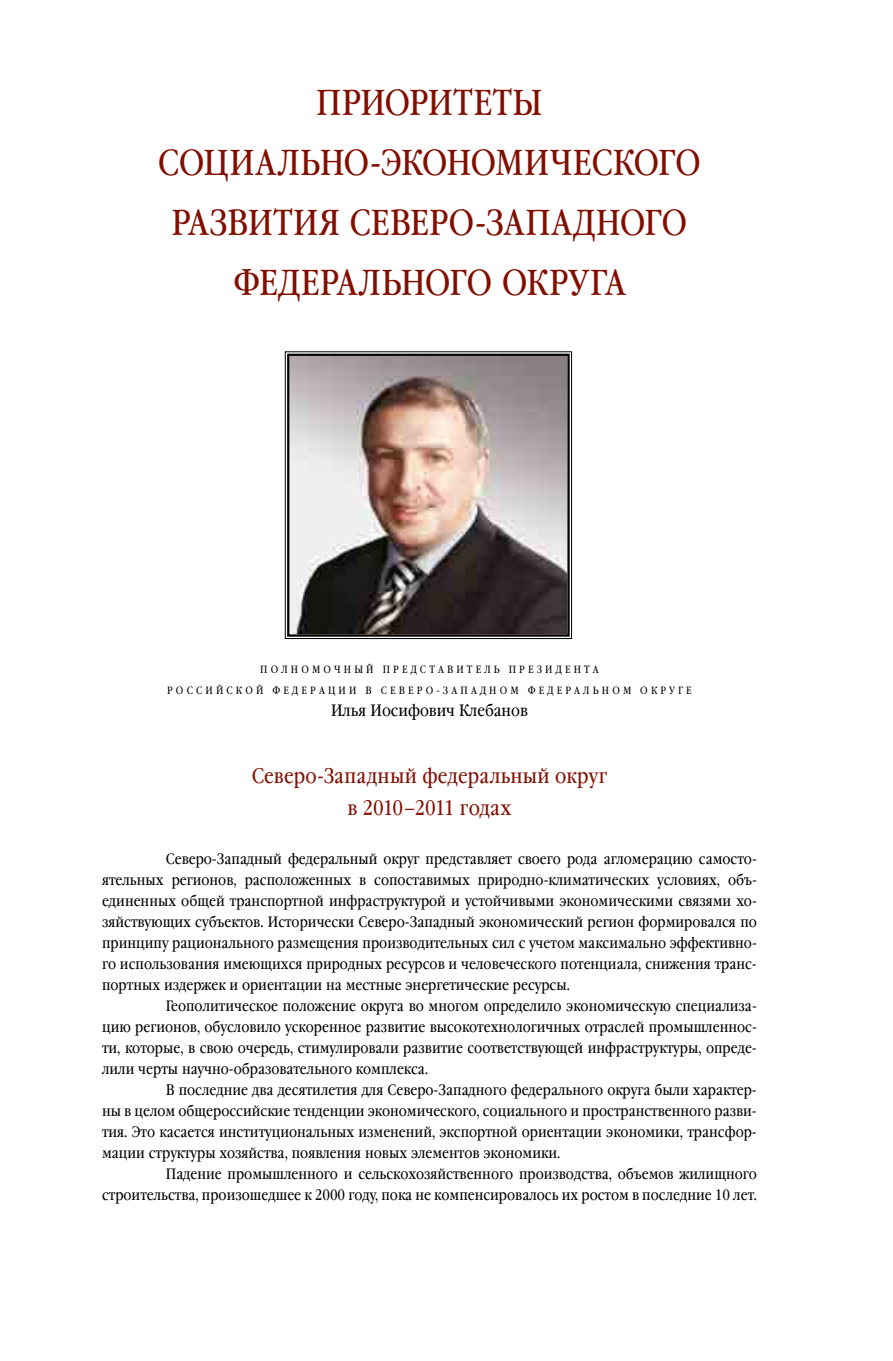
<style>
.page{position:relative;width:893px;height:1361px;background:#fff}
.page>*{position:absolute;margin:0;border:0;box-sizing:border-box;transform-origin:0 0}
.t1{font:36px "Garamond Book Narrow C";letter-spacing:.055em;color:#820e00}
.t2{font:21px/31.8px "Garamond Book Narrow C";letter-spacing:.005em;color:#820e00;text-align:center}
.t3{font:16.5px "Garamond Book Narrow C";color:#000}
.t4{font:15px "Garamond Book Narrow C";color:#000}
.t5{font:10.5px "Garamond Book Narrow C";letter-spacing:.41em;color:#000}
</style>
<div class="page">
<img style="left:285px;top:351px;width:287px;height:288px">
<div style="left:287px;top:354px;width:283px;height:283px;border:2px solid #000"></div>
<h1 class="t1" style="left:316px;top:83px;width:49px">Приоритеты</h1>
<h1 class="t1" style="left:158px;top:143px;width:25px">социа</h1>
<h1 class="t1" style="left:278px;top:143px;width:128px">льно -экономи</h1>
<h1 class="t1" style="left:550px;top:143px;width:45px">ческого</h1>
<h1 class="t1" style="left:171px;top:203px;width:22px">развития</h1>
<h1 class="t1" style="left:349px;top:203px;width:43px">Северо</h1>
<h1 class="t1" style="left:475px;top:203px;width:54px">-Западного</h1>
<h1 class="t1" style="left:233px;top:263px;width:22px">федера</h1>
<h1 class="t1" style="left:359px;top:263px;width:65px">льного</h1>
<h1 class="t1" style="left:502px;top:263px;width:22px">округа</h1>
<p class="t5" style="left:260px;top:663px;width:42px">Полномо</p>
<p class="t5" style="left:334px;top:663px;width:21px">ч ный</p>
<p class="t5" style="left:383px;top:663px;width:10px">представите</p>
<p class="t5" style="left:484px;top:663px;width:45px">ль Президента</p>
<p class="t5" style="left:167px;top:684px;width:20px">Р оссийской</p>
<p class="t5" style="left:272px;top:684px;width:22px">Ф едерации</p>
<p class="t5" style="left:365px;top:684px;width:35px">в С еверо</p>
<p class="t5" style="left:436px;top:684px;width:26px">-Западном</p>
<p class="t5" style="left:528px;top:684px;width:10px">федера</p>
<p class="t5" style="left:583px;top:684px;width:30px">льном</p>
<p class="t5" style="left:640px;top:684px;width:10px">округе</p>
<p class="t3" style="left:331px;top:701px;width:198px">Илья Иосифович Клебанов</p>
<h2 class="t2" style="left:252px;top:761px;width:357px">Северо-Западный федеральный округ в 2010–2011 годах</h2>
<p class="t4" style="left:166px;top:850px;width:593px">Северо-Западный федеральный округ представляет своего рода агломерацию самосто-</p>
<p class="t4" style="left:102px;top:871px;width:656px">ятельных регионов, расположенных в сопоставимых природно-климатических условиях, объ-</p>
<p class="t4" style="left:102px;top:892px;width:656px">единенных общей транспортной инфраструктурой и устойчивыми экономическими связями хо-</p>
<p class="t4" style="left:102px;top:913px;width:656px">зяйствующих субъектов. Исторически Северо-Западный экономический регион формировался по</p>
<p class="t4" style="left:102px;top:934px;width:656px">принципу рационального размещения производительных сил с учетом максимально эффективно-</p>
<p class="t4" style="left:102px;top:955px;width:656px">го использования имеющихся природных ресурсов и человеческого потенциала, снижения транс-</p>
<p class="t4" style="left:102px;top:976px;width:469px">портных издержек и ориентации на местные энергетические ресурсы.</p>
<p class="t4" style="left:166px;top:997px;width:593px">Геополитическое положение округа во многом определило экономическую специализа-</p>
<p class="t4" style="left:102px;top:1018px;width:656px">цию регионов, обусловило ускоренное развитие высокотехнологичных отраслей промышленнос-</p>
<p class="t4" style="left:102px;top:1039px;width:656px">ти, которые, в свою очередь, стимулировали развитие соответствующей инфраструктуры, опреде-</p>
<p class="t4" style="left:102px;top:1060px;width:328px">лили черты научно-образовательного комплекса.</p>
<p class="t4" style="left:166px;top:1081px;width:592px">В последние два десятилетия для Северо-Западного федерального округа были характер-</p>
<p class="t4" style="left:102px;top:1102px;width:656px">ны в целом общероссийские тенденции экономического, социального и пространственного разви-</p>
<p class="t4" style="left:102px;top:1123px;width:656px">тия. Это касается институциональных изменений, экспортной ориентации экономики, трансфор-</p>
<p class="t4" style="left:102px;top:1144px;width:460px">мации структуры хозяйства, появления новых элементов экономики.</p>
<p class="t4" style="left:166px;top:1165px;width:593px">Падение промышленного и сельскохозяйственного производства, объемов жилищного</p>
<p class="t4" style="left:102px;top:1186px;width:656px">строительства, произошедшее к 2000 году, пока не компенсировалось их ростом в последние 10 лет.</p>
</div>
